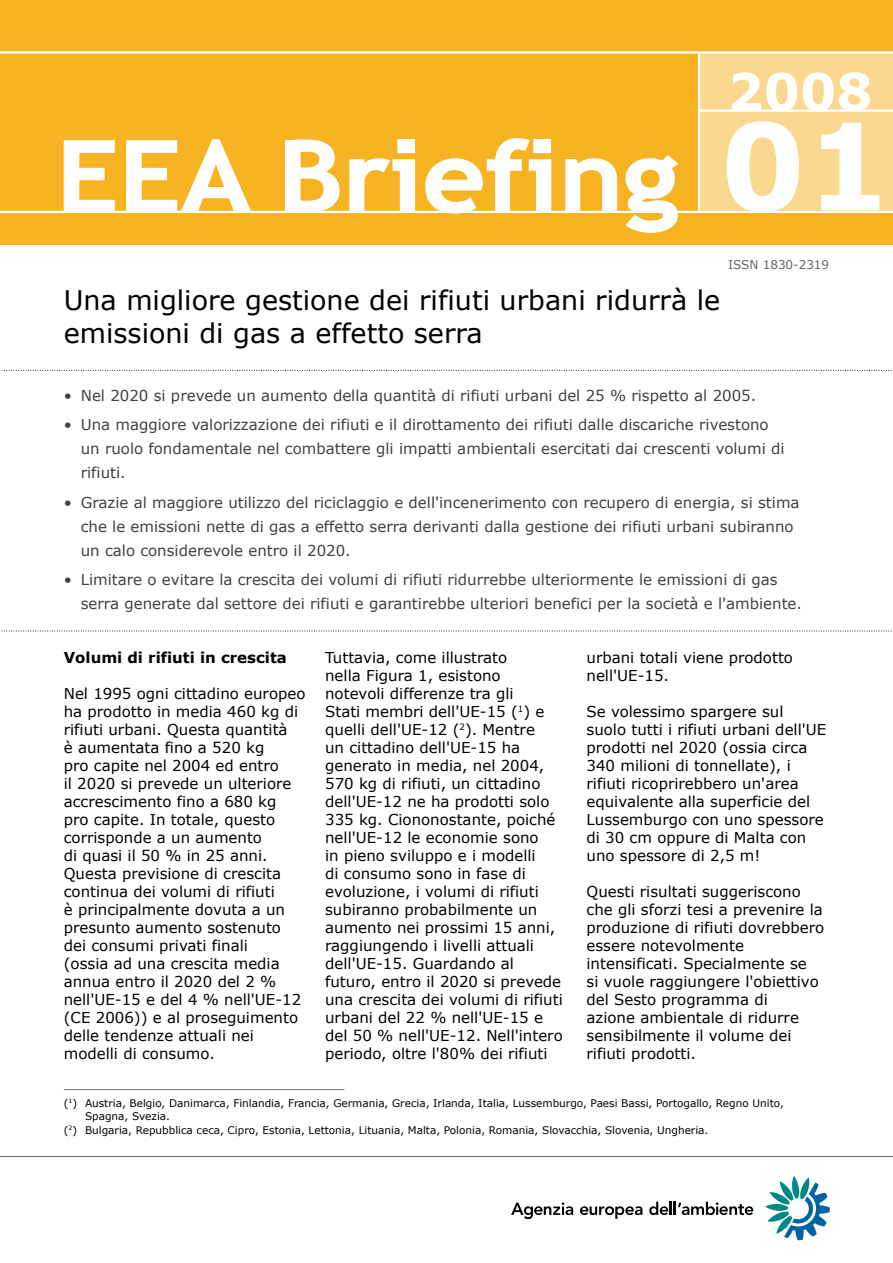
<style>
.page{position:relative;width:893px;height:1263px;background:#fff}
.page>*{position:absolute;margin:0;border:0;box-sizing:border-box;transform-origin:0 0}
.t1{font:700 120px "Verdana";color:#fff}
.t2{font:700 51px "Verdana";color:#fff}
.t3{font:27px/33px "Verdana";color:#000}
.t4{font:15px/18px "Verdana";color:#000}
.t5{font:15px/24px "Verdana";color:#404040}
.t6{font:700 15px "Verdana";color:#000}
.t7{font:12px "Verdana";color:#646567}
.t8{font:10.5px "Verdana";color:#000}
</style>
<div class="page">
<div style="left:0;top:0;width:893px;height:244px;background:#f8b323"></div>
<div style="left:699px;top:52px;width:194px;height:159px;background:#fbd890"></div>
<hr style="left:0;top:211px;width:893px;height:2px;background:#fff">
<hr style="left:698px;top:53px;width:2px;height:159px;background:#fff">
<hr style="left:699px;top:109px;width:194px;height:3px;background:#fff">
<hr style="left:0;top:51px;width:893px;height:3px;background:#fff">
<svg style="left:63px;top:140px;width:53px;height:71px"></svg>
<svg style="left:125px;top:139px;width:128px;height:72px"></svg>
<svg style="left:284px;top:139px;width:56px;height:72px"></svg>
<svg style="left:349px;top:158px;width:67px;height:53px"></svg>
<svg style="left:424px;top:138px;width:128px;height:76px"></svg>
<svg style="left:564px;top:158px;width:54px;height:53px"></svg>
<svg style="left:624px;top:155px;width:56px;height:78px"></svg>
<div style="left:398px;top:140px;width:16px;height:12px;background:#fff"></div>
<div style="left:397px;top:139px;width:18px;height:14px;border:2px solid #fff"></div>
<div style="left:534px;top:140px;width:16px;height:12px;background:#fff"></div>
<div style="left:533px;top:139px;width:18px;height:14px;border:2px solid #fff"></div>
<hr style="left:0;top:1156px;width:893px;height:1px;background:#646567">
<svg style="left:1px;top:370px;width:891px;height:1px"></svg>
<svg style="left:1px;top:631px;width:891px;height:1px"></svg>
<svg style="left:511px;top:1202px;width:62px;height:17px"></svg>
<svg style="left:580px;top:1206px;width:62px;height:13px"></svg>
<svg style="left:649px;top:1202px;width:104px;height:13px"></svg>
<svg style="left:765px;top:1176px;width:65px;height:64px"></svg>
<hr style="left:64px;top:1089px;width:280px;height:1px;background:#707173">
<h2 class="t2" style="left:727px;top:59px;width:147px">2008</h2>
<h1 class="t1" style="left:720px;top:90px;width:172px">01</h1>
<h3 class="t3" style="left:64px;top:283px;width:658px">Una migliore gestione dei rifiuti urbani ridurrà le emissioni di gas a effetto serra</h3>
<p class="t7" style="left:728px;top:257px;width:103px">ISSN 1830-2319</p>
<p class="t5" style="left:64px;top:380px;width:10px;line-height:29.2px">• •</p>
<p class="t5" style="left:64px;top:490px;width:10px">•</p>
<p class="t5" style="left:64px;top:567px;width:10px">•</p>
<p class="t5" style="left:81px;top:380px;width:689px;line-height:29.2px">Nel 2020 si prevede un aumento della quantità di rifiuti urbani del 25 % rispetto al 2005.<br>Una maggiore valorizzazione dei rifiuti e il dirottamento dei rifiuti dalle discariche rivestono</p>
<p class="t5" style="left:81px;top:436px;width:705px">un ruolo fondamentale nel combattere gli impatti ambientali esercitati dai crescenti volumi di rifiuti.</p>
<p class="t5" style="left:81px;top:490px;width:720px">Grazie al maggiore utilizzo del riciclaggio e dell'incenerimento con recupero di energia, si stima che le emissioni nette di gas a effetto serra derivanti dalla gestione dei rifiuti urbani subiranno un calo considerevole entro il 2020.</p>
<p class="t5" style="left:81px;top:567px;width:723px">Limitare o evitare la crescita dei volumi di rifiuti ridurrebbe ulteriormente le emissioni di gas serra generate dal settore dei rifiuti e garantirebbe ulteriori benefici per la società e l'ambiente.</p>
<p class="t6" style="left:64px;top:648px;width:225px">Volumi di rifiuti in crescita</p>
<p class="t4" style="left:64px;top:684px;width:243px">Nel 1995 ogni cittadino europeo ha prodotto in media 460 kg di rifiuti urbani. Questa quantità<br>è aumentata fino a 520 kg<br>pro capite nel 2004 ed entro<br>il 2020 si prevede un ulteriore accrescimento fino a 680 kg<br>pro capite. In totale, questo corrisponde a un aumento<br>di quasi il 50 % in 25 anni.<br>Questa previsione di crescita continua dei volumi di rifiuti<br>è principalmente dovuta a un presunto aumento sostenuto dei consumi privati finali<br>(ossia ad una crescita media annua entro il 2020 del 2 % nell'UE‑15 e del 4 % nell'UE‑12 (CE 2006)) e al proseguimento delle tendenze attuali nei modelli di consumo.</p>
<p class="t4" style="left:325px;top:648px;width:239px">Tuttavia, come illustrato<br>nella Figura 1, esistono notevoli differenze tra gli<br>Stati membri dell'UE‑15 (<sup>1</sup>) e quelli dell'UE‑12 (<sup>2</sup>). Mentre<br>un cittadino dell'UE‑15 ha generato in media, nel 2004,<br>570 kg di rifiuti, un cittadino dell'UE‑12 ne ha prodotti solo<br>335 kg. Ciononostante, poiché nell'UE‑12 le economie sono<br>in pieno sviluppo e i modelli<br>di consumo sono in fase di evoluzione, i volumi di rifiuti subiranno probabilmente un aumento nei prossimi 15 anni, raggiungendo i livelli attuali dell'UE‑15. Guardando al futuro, entro il 2020 si prevede una crescita dei volumi di rifiuti urbani del 22 % nell'UE‑15 e del 50 % nell'UE‑12. Nell'intero periodo, oltre l'80% dei rifiuti</p>
<p class="t4" style="left:586px;top:648px;width:208px">urbani totali viene prodotto nell'UE‑15.</p>
<p class="t4" style="left:586px;top:702px;width:241px">Se volessimo spargere sul suolo tutti i rifiuti urbani dell'UE prodotti nel 2020 (ossia circa<br>340 milioni di tonnellate), i rifiuti ricoprirebbero un'area equivalente alla superficie del<br>Lussemburgo con uno spessore di 30 cm oppure di Malta con uno spessore di 2,5 m!</p>
<p class="t4" style="left:586px;top:882px;width:239px">Questi risultati suggeriscono che gli sforzi tesi a prevenire la produzione di rifiuti dovrebbero essere notevolmente intensificati. Specialmente se<br>si vuole raggiungere l'obiettivo del Sesto programma di<br>azione ambientale di ridurre sensibilmente il volume dei rifiuti prodotti.</p>
<p class="t8" style="left:64px;top:1096px;width:721px">(<sup>1</sup>) Austria, Belgio, Danimarca, Finlandia, Francia, Germania, Grecia, Irlanda, Italia, Lussemburgo, Paesi Bassi, Portogallo, Regno Unito,</p>
<p class="t8" style="left:85px;top:1110px;width:86px">Spagna, Svezia.</p>
<p class="t8" style="left:64px;top:1123px;width:646px">(<sup>2</sup>) Bulgaria, Repubblica ceca, Cipro, Estonia, Lettonia, Lituania, Malta, Polonia, Romania, Slovacchia, Slovenia, Ungheria.</p>
</div>
